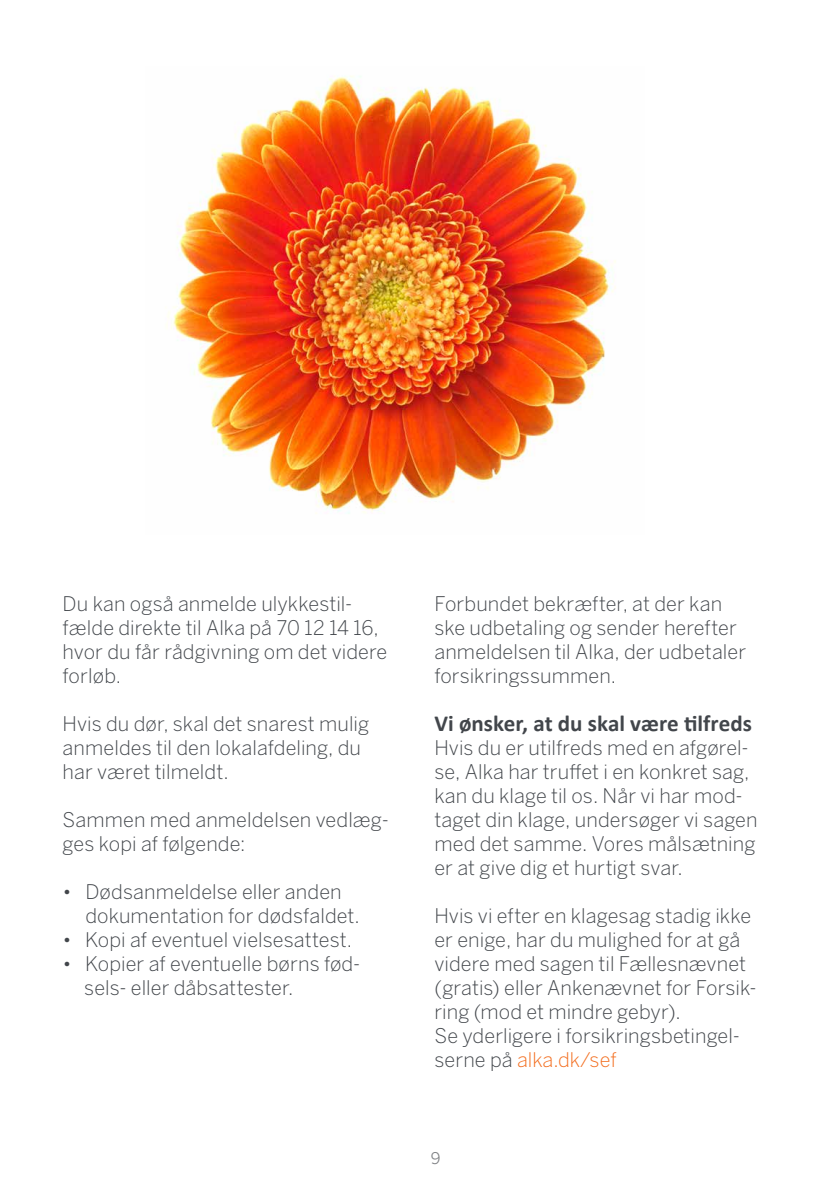
<style>
.page{position:relative;width:840px;height:1191px;background:#fff}
.page>*{position:absolute;margin:0;border:0;box-sizing:border-box;transform-origin:0 0}
.t1{font:700 23px "Calibri";color:#42464b}
.t2{font:300 20px/24px "Benton Sans";letter-spacing:.005em;color:#42464b}
.t3{font:16px "Benton Sans";color:#808285}
.s1{color:#f36f21}
</style>
<div class="page">
<img style="left:166px;top:76px;width:450px;height:438px">
<p class="t2" style="left:63px;top:592px;width:326px">Du kan også anmelde ulykkestil&shy;fælde direkte til Alka på 70 12 14 16, hvor du får rådgivning om det videre forløb.</p>
<p class="t2" style="left:63px;top:712px;width:308px">Hvis du dør, skal det snarest mulig anmeldes til den lokalafdeling, du har været tilmeldt.</p>
<p class="t2" style="left:63px;top:808px;width:327px">Sammen med anmeldelsen vedlæg&shy;ges kopi af følgende:</p>
<p class="t2" style="left:85px;top:880px;width:276px;text-indent:-23px">• Dødsanmeldelse eller anden dokumentation for dødsfaldet.</p>
<p class="t2" style="left:63px;top:928px;width:291px">• Kopi af eventuel vielsesattest.</p>
<p class="t2" style="left:84px;top:952px;width:277px;text-indent:-22px">• Kopier af eventuelle børns fød&shy;sels- eller dåbsattester.</p>
<p class="t2" style="left:434px;top:592px;width:313px">Forbundet bekræfter, at der kan ske udbetaling og sender herefter anmeldelsen til Alka, der udbetaler forsikringssummen.</p>
<p class="t1" style="left:434px;top:707px;width:319px">Vi ønsker, at du skal være tilfreds</p>
<p class="t2" style="left:434px;top:736px;width:324px">Hvis du er utilfreds med en afgørel&shy;se, Alka har truffet i en konkret sag, kan du klage til os. Når vi har mod&shy;taget din klage, undersøger vi sagen med det samme. Vores målsætning er at give dig et hurtigt svar.</p>
<p class="t2" style="left:434px;top:904px;width:323px">Hvis vi efter en klagesag stadig ikke er enige, har du mulighed for at gå videre med sagen til Fællesnævnet (gratis) eller Ankenævnet for Forsik&shy;ring (mod et mindre gebyr).<br>Se yderligere i forsikringsbetingel&shy;serne på <span class="s1">alka.dk/sef</span></p>
<p class="t3" style="left:430px;top:1148px;width:11px">9</p>
</div>
